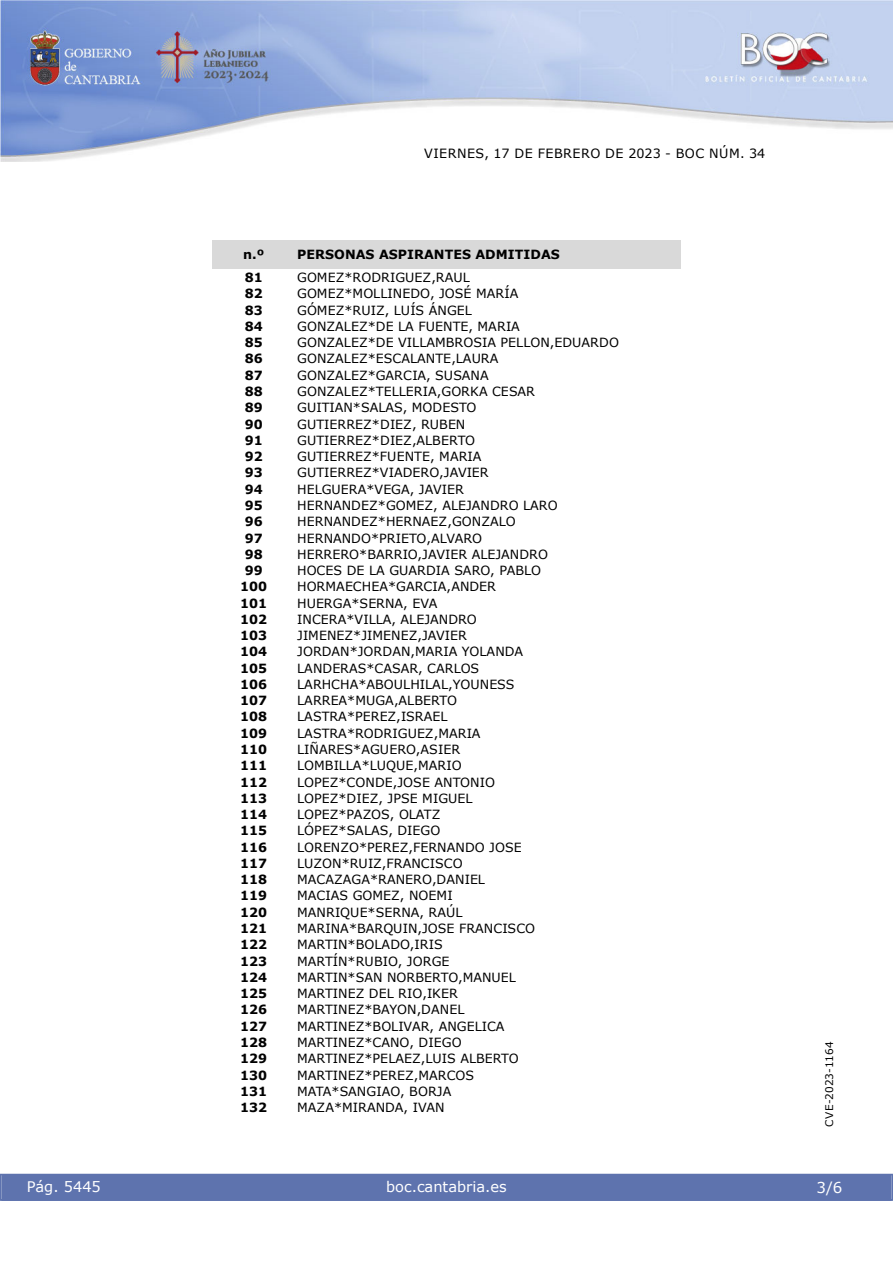
<style>
.page{position:relative;width:893px;height:1263px;background:#fff}
.page>*{position:absolute;margin:0;border:0;box-sizing:border-box;transform-origin:0 0}
.t1{font:15px "Verdana 2";color:#fff}
.t2{font:14.55px "Verdana 2";color:#fff}
.t3{font:12.75px "Verdana 2";letter-spacing:.035em;color:#000}
.t4{font:12.6px "Verdana 2";color:#000}
.t5{font:700 12.6px "Verdana";color:#000}
.t6{font:10.5px "Verdana 2";color:#000}
</style>
<div class="page">
<img style="left:0;top:0;width:893px;height:161px">
<div style="left:1px;top:1174px;width:890px;height:27px;background:#5e73ae"></div>
<div style="left:212px;top:240px;width:83px;height:28px;background:#d9d9d9"></div>
<div style="left:295px;top:240px;width:386px;height:28px;background:#d9d9d9"></div>
<p class="t3" style="left:424px;top:144px;width:342px">VIERNES, 17 DE FEBRERO DE 2023 - BOC NÚM. 34</p>
<p class="t5" style="left:243px;top:246px;width:23px">n.º</p>
<p class="t5" style="left:297px;top:246px;width:264px">PERSONAS ASPIRANTES ADMITIDAS</p>
<p class="t5" style="left:245px;top:269px;width:20px">81</p>
<p class="t4" style="left:297px;top:269px;width:174px">GOMEZ*RODRIGUEZ,RAUL</p>
<p class="t5" style="left:245px;top:285px;width:20px">82</p>
<p class="t4" style="left:297px;top:285px;width:223px">GOMEZ*MOLLINEDO, JOSÉ MARÍA</p>
<p class="t5" style="left:245px;top:301px;width:20px">83</p>
<p class="t4" style="left:297px;top:301px;width:176px">GÓMEZ*RUIZ, LUÍS ÁNGEL</p>
<p class="t5" style="left:245px;top:317px;width:20px">84</p>
<p class="t4" style="left:297px;top:318px;width:224px">GONZALEZ*DE LA FUENTE, MARIA</p>
<p class="t5" style="left:245px;top:334px;width:20px">85</p>
<p class="t4" style="left:297px;top:334px;width:323px">GONZALEZ*DE VILLAMBROSIA PELLON,EDUARDO</p>
<p class="t5" style="left:245px;top:350px;width:20px">86</p>
<p class="t4" style="left:297px;top:350px;width:203px">GONZALEZ*ESCALANTE,LAURA</p>
<p class="t5" style="left:245px;top:366px;width:20px">87</p>
<p class="t4" style="left:297px;top:366px;width:193px">GONZALEZ*GARCIA, SUSANA</p>
<p class="t5" style="left:245px;top:382px;width:20px">88</p>
<p class="t4" style="left:297px;top:383px;width:239px">GONZALEZ*TELLERIA,GORKA CESAR</p>
<p class="t5" style="left:245px;top:399px;width:20px">89</p>
<p class="t4" style="left:297px;top:399px;width:181px">GUITIAN*SALAS, MODESTO</p>
<p class="t5" style="left:245px;top:415px;width:20px">90</p>
<p class="t4" style="left:297px;top:415px;width:170px">GUTIERREZ*DIEZ, RUBEN</p>
<p class="t5" style="left:245px;top:431px;width:20px">91</p>
<p class="t4" style="left:297px;top:432px;width:179px">GUTIERREZ*DIEZ,ALBERTO</p>
<p class="t5" style="left:245px;top:447px;width:20px">92</p>
<p class="t4" style="left:297px;top:448px;width:186px">GUTIERREZ*FUENTE, MARIA</p>
<p class="t5" style="left:245px;top:464px;width:20px">93</p>
<p class="t4" style="left:297px;top:464px;width:193px">GUTIERREZ*VIADERO,JAVIER</p>
<p class="t5" style="left:245px;top:480px;width:20px">94</p>
<p class="t4" style="left:297px;top:480px;width:168px">HELGUERA*VEGA, JAVIER</p>
<p class="t5" style="left:245px;top:496px;width:20px">95</p>
<p class="t4" style="left:297px;top:497px;width:262px">HERNANDEZ*GOMEZ, ALEJANDRO LARO</p>
<p class="t5" style="left:245px;top:513px;width:20px">96</p>
<p class="t4" style="left:297px;top:513px;width:220px">HERNANDEZ*HERNAEZ,GONZALO</p>
<p class="t5" style="left:245px;top:529px;width:20px">97</p>
<p class="t4" style="left:297px;top:529px;width:186px">HERNANDO*PRIETO,ALVARO</p>
<p class="t5" style="left:245px;top:545px;width:20px">98</p>
<p class="t4" style="left:297px;top:545px;width:252px">HERRERO*BARRIO,JAVIER ALEJANDRO</p>
<p class="t5" style="left:245px;top:561px;width:20px">99</p>
<p class="t4" style="left:297px;top:562px;width:245px">HOCES DE LA GUARDIA SARO, PABLO</p>
<p class="t5" style="left:240px;top:578px;width:29px">100</p>
<p class="t4" style="left:297px;top:578px;width:200px">HORMAECHEA*GARCIA,ANDER</p>
<p class="t5" style="left:240px;top:594px;width:29px">101</p>
<p class="t4" style="left:297px;top:594px;width:142px">HUERGA*SERNA, EVA</p>
<p class="t5" style="left:240px;top:610px;width:29px">102</p>
<p class="t4" style="left:297px;top:611px;width:181px">INCERA*VILLA, ALEJANDRO</p>
<p class="t5" style="left:240px;top:627px;width:29px">103</p>
<p class="t4" style="left:297px;top:627px;width:171px">JIMENEZ*JIMENEZ,JAVIER</p>
<p class="t5" style="left:240px;top:643px;width:29px">104</p>
<p class="t4" style="left:297px;top:643px;width:227px">JORDAN*JORDAN,MARIA YOLANDA</p>
<p class="t5" style="left:240px;top:659px;width:29px">105</p>
<p class="t4" style="left:297px;top:659px;width:183px">LANDERAS*CASAR, CARLOS</p>
<p class="t5" style="left:240px;top:675px;width:29px">106</p>
<p class="t4" style="left:297px;top:676px;width:219px">LARHCHA*ABOULHILAL,YOUNESS</p>
<p class="t5" style="left:240px;top:692px;width:29px">107</p>
<p class="t4" style="left:297px;top:692px;width:161px">LARREA*MUGA,ALBERTO</p>
<p class="t5" style="left:240px;top:708px;width:29px">108</p>
<p class="t4" style="left:297px;top:708px;width:152px">LASTRA*PEREZ,ISRAEL</p>
<p class="t5" style="left:240px;top:724px;width:29px">109</p>
<p class="t4" style="left:297px;top:724px;width:185px">LASTRA*RODRIGUEZ,MARIA</p>
<p class="t5" style="left:240px;top:740px;width:29px">110</p>
<p class="t4" style="left:297px;top:741px;width:165px">LIÑARES*AGUERO,ASIER</p>
<p class="t5" style="left:240px;top:757px;width:29px">111</p>
<p class="t4" style="left:297px;top:757px;width:166px">LOMBILLA*LUQUE,MARIO</p>
<p class="t5" style="left:240px;top:773px;width:29px">112</p>
<p class="t4" style="left:297px;top:773px;width:199px">LOPEZ*CONDE,JOSE ANTONIO</p>
<p class="t5" style="left:240px;top:789px;width:29px">113</p>
<p class="t4" style="left:297px;top:789px;width:177px">LOPEZ*DIEZ, JPSE MIGUEL</p>
<p class="t5" style="left:240px;top:806px;width:29px">114</p>
<p class="t4" style="left:297px;top:806px;width:145px">LOPEZ*PAZOS, OLATZ</p>
<p class="t5" style="left:240px;top:822px;width:29px">115</p>
<p class="t4" style="left:297px;top:822px;width:145px">LÓPEZ*SALAS, DIEGO</p>
<p class="t5" style="left:240px;top:838px;width:29px">116</p>
<p class="t4" style="left:297px;top:838px;width:226px">LORENZO*PEREZ,FERNANDO JOSE</p>
<p class="t5" style="left:240px;top:854px;width:29px">117</p>
<p class="t4" style="left:297px;top:855px;width:167px">LUZON*RUIZ,FRANCISCO</p>
<p class="t5" style="left:240px;top:871px;width:29px">118</p>
<p class="t4" style="left:297px;top:871px;width:189px">MACAZAGA*RANERO,DANIEL</p>
<p class="t5" style="left:240px;top:887px;width:29px">119</p>
<p class="t4" style="left:297px;top:887px;width:157px">MACIAS GOMEZ, NOEMI</p>
<p class="t5" style="left:240px;top:903px;width:29px">120</p>
<p class="t4" style="left:297px;top:903px;width:167px">MANRIQUE*SERNA, RAÚL</p>
<p class="t5" style="left:240px;top:919px;width:29px">121</p>
<p class="t4" style="left:297px;top:920px;width:239px">MARINA*BARQUIN,JOSE FRANCISCO</p>
<p class="t5" style="left:240px;top:936px;width:29px">122</p>
<p class="t4" style="left:297px;top:936px;width:147px">MARTIN*BOLADO,IRIS</p>
<p class="t5" style="left:240px;top:952px;width:29px">123</p>
<p class="t4" style="left:297px;top:952px;width:154px">MARTÍN*RUBIO, JORGE</p>
<p class="t5" style="left:240px;top:968px;width:29px">124</p>
<p class="t4" style="left:297px;top:969px;width:220px">MARTIN*SAN NORBERTO,MANUEL</p>
<p class="t5" style="left:240px;top:984px;width:29px">125</p>
<p class="t4" style="left:297px;top:985px;width:162px">MARTINEZ DEL RIO,IKER</p>
<p class="t5" style="left:240px;top:1001px;width:29px">126</p>
<p class="t4" style="left:297px;top:1001px;width:169px">MARTINEZ*BAYON,DANEL</p>
<p class="t5" style="left:240px;top:1017px;width:29px">127</p>
<p class="t4" style="left:297px;top:1017px;width:209px">MARTINEZ*BOLIVAR, ANGELICA</p>
<p class="t5" style="left:240px;top:1033px;width:29px">128</p>
<p class="t4" style="left:297px;top:1034px;width:166px">MARTINEZ*CANO, DIEGO</p>
<p class="t5" style="left:240px;top:1050px;width:29px">129</p>
<p class="t4" style="left:297px;top:1050px;width:223px">MARTINEZ*PELAEZ,LUIS ALBERTO</p>
<p class="t5" style="left:240px;top:1066px;width:29px">130</p>
<p class="t4" style="left:297px;top:1066px;width:178px">MARTINEZ*PEREZ,MARCOS</p>
<p class="t5" style="left:240px;top:1082px;width:29px">131</p>
<p class="t4" style="left:297px;top:1082px;width:156px">MATA*SANGIAO, BORJA</p>
<p class="t5" style="left:240px;top:1098px;width:29px">132</p>
<p class="t4" style="left:297px;top:1099px;width:149px">MAZA*MIRANDA, IVAN</p>
<p class="t2" style="left:27px;top:1177px;width:76px">Pág. 5445</p>
<p class="t2" style="left:386px;top:1177px;width:122px">boc.cantabria.es</p>
<p class="t6" style="left:822px;top:1126px;width:87px;rotate:-90deg">CVE-2023-1164</p>
<p class="t1" style="left:816px;top:1177px;width:27px">3/6</p>
</div>
